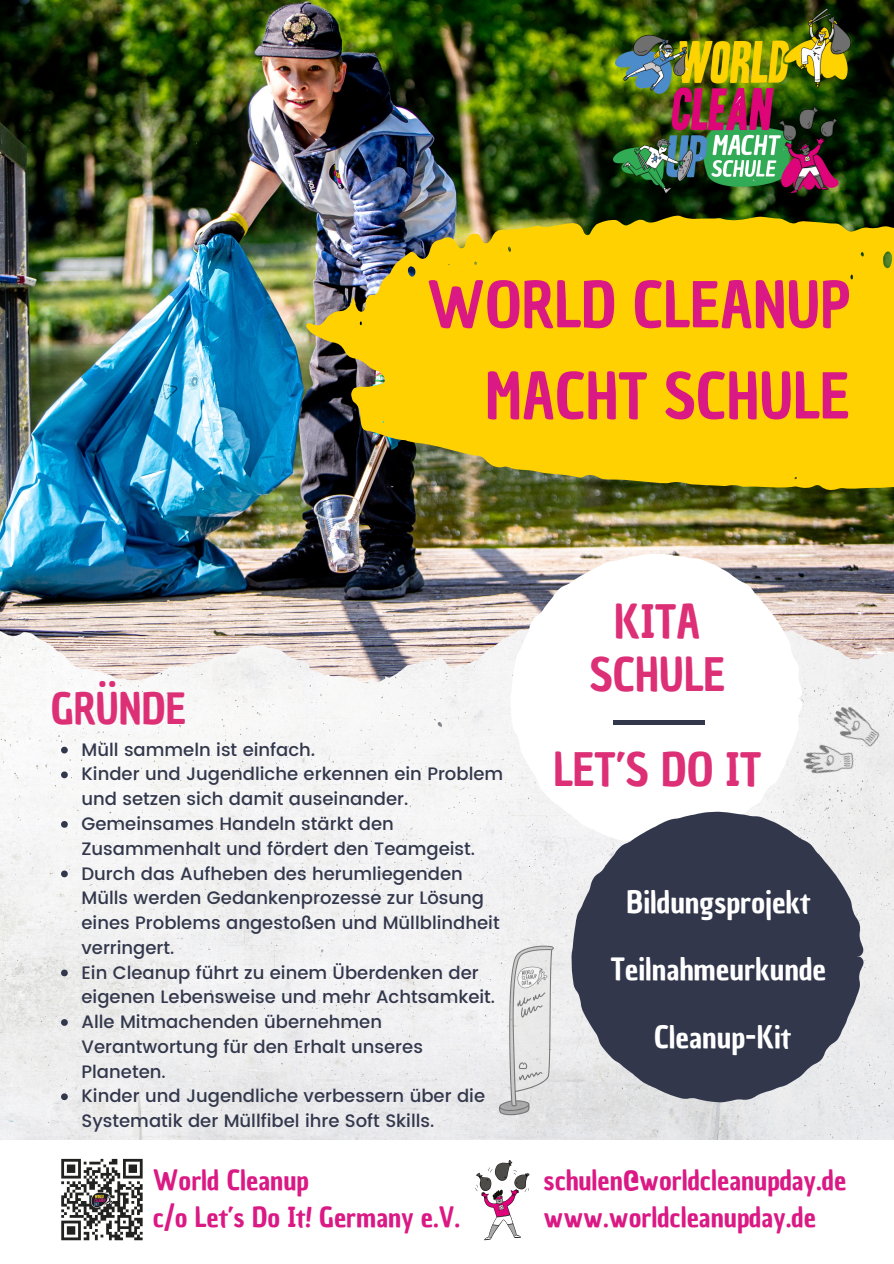
<style>
.page{position:relative;width:894px;height:1264px;background:#fff}
.page>*{position:absolute;margin:0;border:0;box-sizing:border-box;transform-origin:0 0}
.t1{font:61.5px/91.2px "Chau Philomene One";color:#da1984;text-align:right}
.t2{font:45px/52.8px "Chau Philomene One";color:#dd2f76;text-align:center}
.t3{font:42px "Chau Philomene One";color:#dd2f76}
.t4{font:30px "Chau Philomene One";color:#fff}
.t5{font:27px/37.2px "Chau Philomene One";color:#da1984}
.t6{font:500 18px/24.8px "Poppins";color:#32374b}
</style>
<div class="page">
<img style="left:0;top:0;width:893px;height:1140px">
<img style="left:0;top:577px;width:893px;height:562px">
<img style="left:196px;top:0;width:697px;height:591px">
<svg style="left:510px;top:553px;width:294px;height:291px"></svg>
<img style="left:306px;top:215px;width:587px;height:276px">
<svg style="left:571px;top:811px;width:294px;height:291px;fill:#32374b"></svg>
<hr style="left:613px;top:720px;width:91px;height:4px;background:#32374b">
<img style="left:61px;top:1158px;width:82px;height:83px">
<img style="left:613px;top:8px;width:236px;height:186px">
<img style="left:475px;top:1160px;width:55px;height:81px">
<img style="left:491px;top:936px;width:73px;height:193px">
<img style="left:794px;top:687px;width:99px;height:106px">
<svg style="left:61px;top:746px;width:7px;height:7px"></svg>
<svg style="left:61px;top:771px;width:7px;height:7px"></svg>
<svg style="left:61px;top:821px;width:7px;height:6px"></svg>
<svg style="left:61px;top:870px;width:7px;height:7px"></svg>
<svg style="left:61px;top:969px;width:7px;height:7px"></svg>
<svg style="left:61px;top:1019px;width:7px;height:6px"></svg>
<svg style="left:61px;top:1093px;width:7px;height:7px"></svg>
<p class="t3" style="left:51px;top:680px;width:137px">GRÜNDE</p>
<p class="t1" style="left:426px;top:260px;width:424px">WORLD CLEANUP<br>MACHT SCHULE</p>
<p class="t2" style="left:589px;top:596px;width:137px">KITA<br>SCHULE</p>
<h2 class="t6" style="left:81px;top:737px;width:235px">Müll sammeln ist einfach.</h2>
<h2 class="t6" style="left:81px;top:762px;width:423px">Kinder und Jugendliche erkennen ein Problem und setzen sich damit auseinander.</h2>
<h2 class="t6" style="left:81px;top:811px;width:395px">Gemeinsames Handeln stärkt den<br>Zusammenhalt und fördert den Teamgeist.</h2>
<p class="t6" style="left:81px;top:861px;width:419px">Durch das Aufheben des herumliegenden Mülls werden Gedankenprozesse zur Lösung eines Problems angestoßen und Müllblindheit verringert.</p>
<p class="t6" style="left:81px;top:960px;width:415px">Ein Cleanup führt zu einem Überdenken der eigenen Lebensweise und mehr Achtsamkeit.</p>
<p class="t6" style="left:81px;top:1009px;width:343px">Alle Mitmachenden übernehmen<br>Verantwortung für den Erhalt unseres<br>Planeten.</p>
<p class="t6" style="left:81px;top:1083px;width:405px">Kinder und Jugendliche verbessern über die<br>Systematik der Müllfibel ihre Soft Skills.</p>
<p class="t5" style="left:153px;top:1161px;width:309px">World Cleanup<br>c/o Let’s Do It! Germany e.V.</p>
<p class="t2" style="left:553px;top:744px;width:209px">LET’S DO IT</p>
<p class="t4" style="left:626px;top:881px;width:185px">Bildungsprojekt</p>
<h3 class="t4" style="left:610px;top:949px;width:217px">Teilnahmeurkunde</h3>
<p class="t4" style="left:653px;top:1016px;width:138px">Cleanup-Kit</p>
<h3 class="t5" style="left:543px;top:1161px;width:304px">schulen@worldcleanupday.de www.worldcleanupday.de</h3>
</div>
